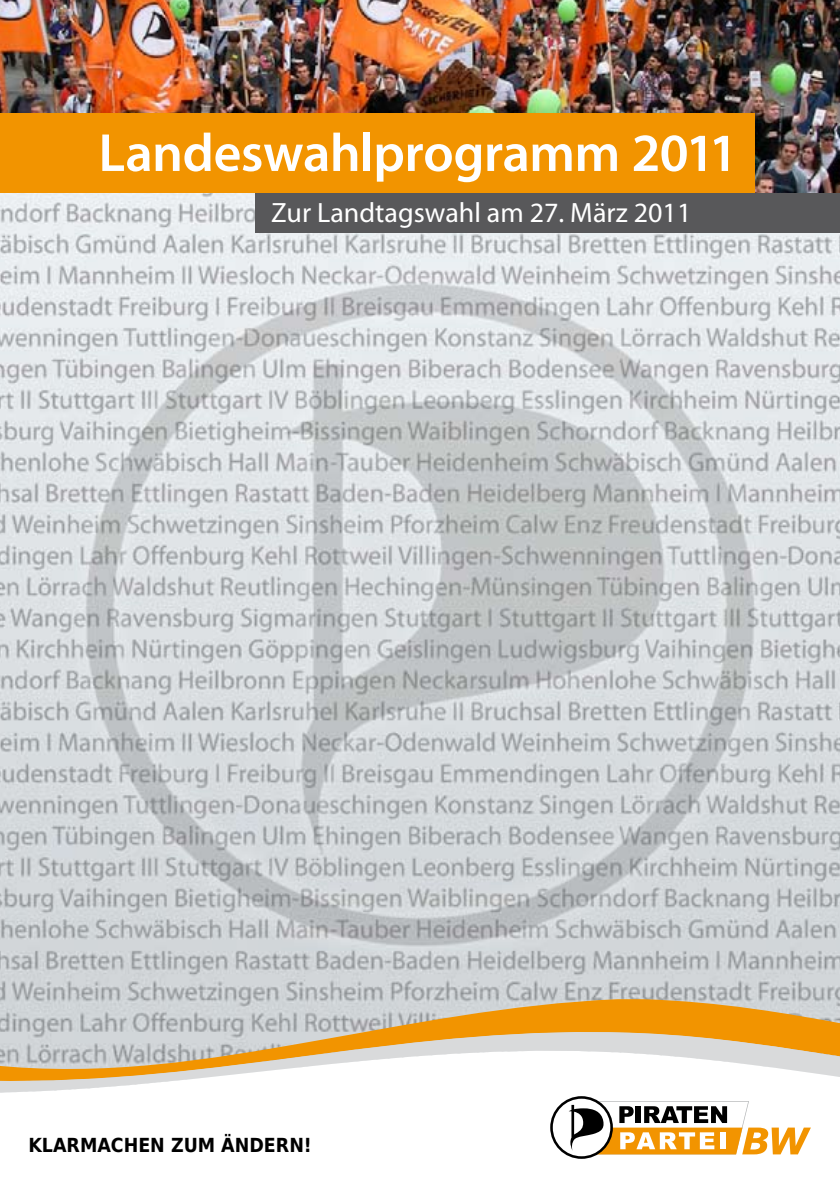
<style>
.page{position:relative;width:840px;height:1191px;background:#fff}
.page>*{position:absolute;margin:0;border:0;box-sizing:border-box;transform-origin:0 0}
.t1{font:600 54px "Myriad Pro";letter-spacing:-.01em;color:#fff}
.t2{font:28px "Myriad Pro";color:#fff}
.t3{font:700 19.4px "DejaVu Sans Condensed";color:#000}
</style>
<div class="page">
<img style="left:0;top:193px;width:839px;height:806px">
<img style="left:0;top:0;width:839px;height:193px">
<svg style="left:0;top:999px;width:839px;height:24px;background:#d5bb8f"></svg>
<svg style="left:0;top:1023px;width:839px;height:14px;background:#dbaf68"></svg>
<svg style="left:0;top:1037px;width:839px;height:122px"></svg>
<svg style="left:550px;top:1096px;width:260px;height:62px"></svg>
<div style="left:255px;top:193px;width:584px;height:39px;background:#58585a"></div>
<div style="left:0;top:113px;width:754px;height:80px;background:#f29400"></div>
<h1 class="t1" style="left:98px;top:118px;width:640px">Landeswahlprogramm 2011</h1>
<p class="t2" style="left:271px;top:196px;width:421px">Zur Landtagswahl am 27. März 2011</p>
<p class="t3" style="left:28px;top:1129px;width:285px">KLARMACHEN ZUM ÄNDERN!</p>
</div>
